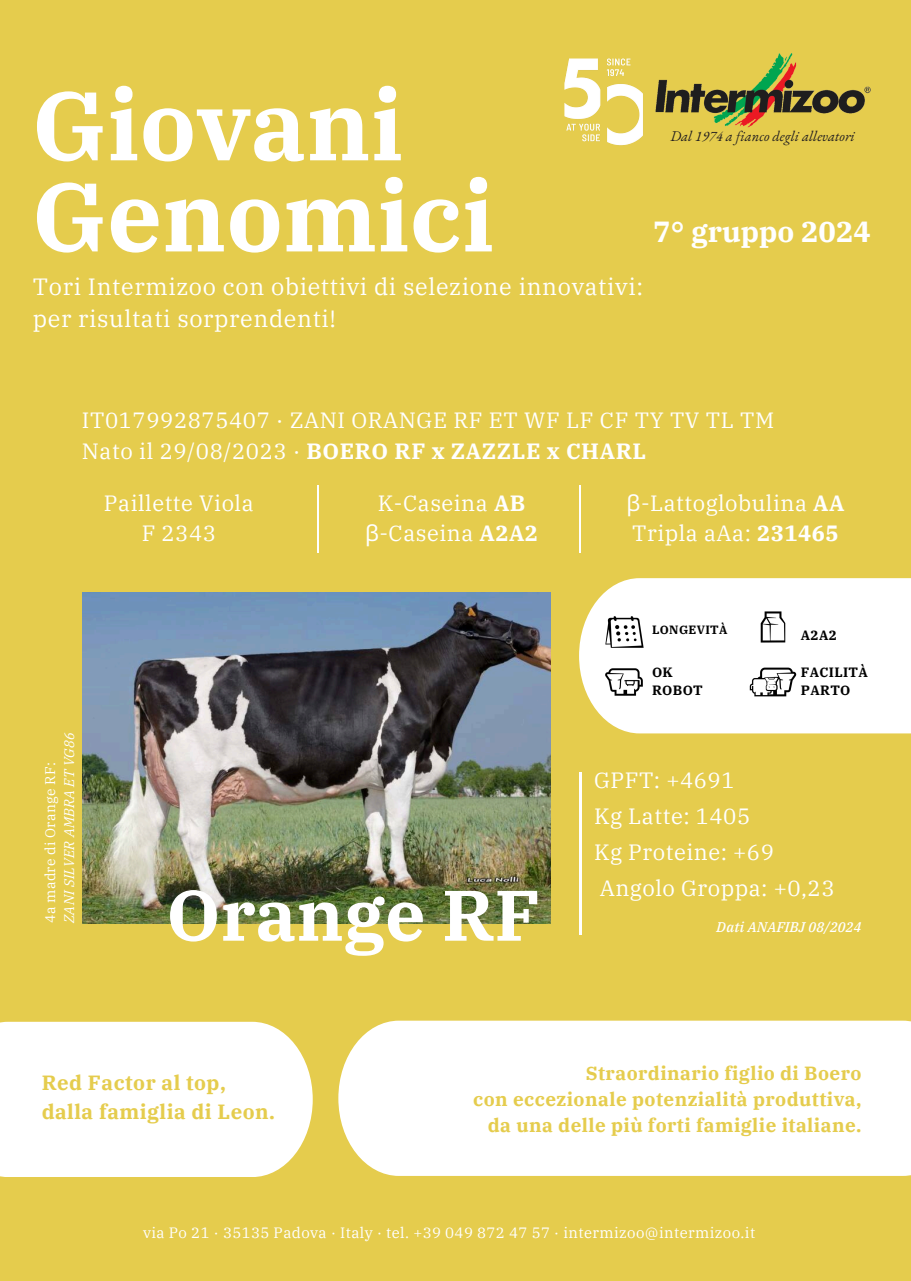
<style>
.page{position:relative;width:911px;height:1281px;background:#fff}
.page>*{position:absolute;margin:0;border:0;box-sizing:border-box;transform-origin:0 0}
.t1{font:700 97.05px/91.1px "IBM Plex Serif";color:#fff}
.t2{font:700 71.25px "IBM Plex Serif";color:#fff}
.t3{font:700 28.95px "IBM Plex Serif";color:#fff}
.t4{font:23.4px/31.8px "IBM Plex Serif";letter-spacing:.025em;color:#fff}
.t5{font:22.05px/30.3px "IBM Plex Serif";letter-spacing:.025em;color:#fff}
.t6{font:700 20.55px/28.2px "IBM Plex Serif";letter-spacing:.025em;color:#e5cc4d}
.t7{font:700 19.05px/25.8px "IBM Plex Serif";letter-spacing:.025em;color:#e5cc4d;text-align:right}
.t8{font:14.85px "IBM Plex Serif";letter-spacing:.025em;color:#fff}
.t9{font:italic 14.4px "EB Garamond";color:#231f20}
.t10{font:italic 13.95px "IBM Plex Serif";color:#fff}
.t11{font:13.95px "IBM Plex Serif";letter-spacing:.02em;color:#fff}
.t12{font:italic 500 13.95px "IBM Plex Serif";letter-spacing:.02em;color:#fff}
.t13{font:700 13.5px/17.9px "IBM Plex Serif";letter-spacing:.025em;color:#000}
.t14{font:700 12px "IBM Plex Serif";letter-spacing:.025em;color:#000}
.s1{font-weight:700}
.s2{font-family:"Noto Sans"}
</style>
<div class="page">
<div style="left:0;top:0;width:910px;height:1280px;background:#e5cc4d"></div>
<hr style="left:579px;top:485px;width:1px;height:67px;background:#fff">
<hr style="left:317px;top:485px;width:1px;height:67px;background:#fff">
<hr style="left:578px;top:772px;width:3px;height:163px;background:#fff">
<div style="left:0;top:1021px;width:312px;height:155px;background:#fff"></div>
<img style="left:564px;top:58px;width:79px;height:88px">
<img style="left:655px;top:53px;width:216px;height:75px">
<div style="left:338px;top:1020px;width:572px;height:155px;background:#fff"></div>
<div style="left:579px;top:578px;width:331px;height:155px;background:#fff"></div>
<img style="left:745px;top:599px;width:55px;height:110px">
<img style="left:82px;top:592px;width:468px;height:331px">
<img style="left:596px;top:604px;width:55px;height:50px">
<img style="left:596px;top:654px;width:55px;height:55px">
<p class="t1" style="left:32px;top:78px;width:463px">Giovani<br>Genomici</p>
<h4 class="t4" style="left:33px;top:271px;width:611px">Tori Intermizoo con obiettivi di selezione innovativi: per risultati sorprendenti!</h4>
<h4 class="t9" style="left:670px;top:127px;width:186px">Dal 1974 a fianco degli allevatori</h4>
<p class="t3" style="left:653px;top:213px;width:219px">7° gruppo 2024</p>
<h4 class="t5" style="left:82px;top:405px;width:693px">IT017992875407 · ZANI ORANGE RF ET WF LF CF TY TV TL TM<br>Nato il 29/08/2023 · <span class="s1">BOERO RF x ZAZZLE x CHARL</span></h4>
<p class="t10" style="left:60px;top:922px;width:192px;rotate:-90deg">ZANI SILVER AMBRA ET VG86</p>
<h4 class="t11" style="left:41px;top:922px;width:162px;rotate:-90deg">4a madre di Orange RF:</h4>
<p class="t5" style="left:104px;top:487px;width:151px;text-align:center">Paillette Viola<br>F 2343</p>
<p class="t5" style="left:365px;top:487px;width:174px;text-align:center">K-Caseina <span class="s1">AB </span><span class="s2">β</span>-Caseina <span class="s1">A2A2</span></p>
<h6 class="t5" style="left:626px;top:487px;width:219px"><span class="s2">β</span>-Lattoglobulina <span class="s1">AA<br></span>Tripla aAa: <span class="s1">231465</span></h6>
<h5 class="t14" style="left:651px;top:621px;width:77px">LONGEVITÀ</h5>
<p class="t13" style="left:651px;top:662px;width:52px">OK<br>ROBOT</p>
<p class="t13" style="left:800px;top:625px;width:38px">A2A2</p>
<h4 class="t13" style="left:800px;top:662px;width:69px">FACILITÀ<br>PARTO</h4>
<p class="t2" style="left:166px;top:867px;width:375px">Orange RF</p>
<h2 class="t5" style="left:594px;top:761px;width:242px;line-height:36px">GPFT: +4691<br>Kg Latte: 1405<br>Kg Proteine: +69<br>Angolo Groppa: +0,23</h2>
<p class="t12" style="left:716px;top:917px;width:146px">Dati ANAFIBJ 08/2024</p>
<h6 class="t6" style="left:42px;top:1068px;width:235px">Red Factor al top, dalla famiglia di Leon.</h6>
<h6 class="t7" style="left:473px;top:1059px;width:390px">Straordinario figlio di Boero<br>con eccezionale potenzialità produttiva, da una delle più forti famiglie italiane.</h6>
<h4 class="t8" style="left:143px;top:1222px;width:613px">via Po 21 · 35135 Padova · Italy · tel. +39 049 872 47 57 · intermizoo@intermizoo.it</h4>
</div>
